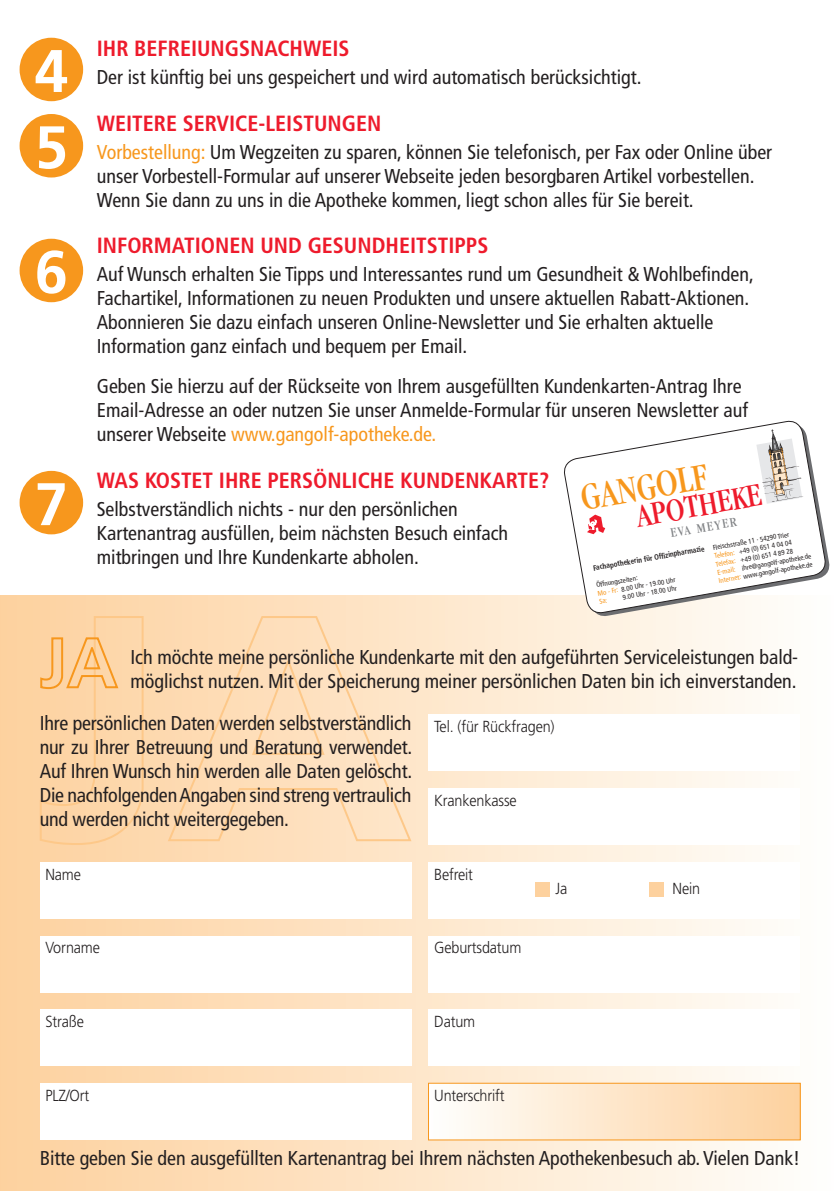
<style>
.page{position:relative;width:840px;height:1191px;background:#fff}
.page>*{position:absolute;margin:0;border:0;box-sizing:border-box;transform-origin:0 0}
.t1{font:700 60px/76.2px "Frutiger LT";color:#fff}
.t2{font:condensed 39.2px "Garamond";color:#f7971d}
.t3{font:condensed 33.6px "Garamond";color:#ee1b2c}
.t4{font:700 condensed 22px "Frutiger";color:#ee1b2c}
.t5{font:condensed 20px/24px "Frutiger LT";color:#231f20}
.t6{font:300 16px "Frutiger LT";letter-spacing:-.01em;color:#231f20;scale:.9 1}
.t7{font:condensed 13.6px "Garamond";color:#808285}
.t8{font:700 condensed 7.8px "Frutiger";color:#231f20;scale:.92 1}
.t9{font:condensed 7px/8.4px "Frutiger LT";color:#231f20}
.s1{color:#f7971d}
</style>
<div class="page">
<div style="left:0;top:595px;width:839px;height:596px;background:linear-gradient(to right,#fdd09d,#fefefc)"></div>
<svg style="left:38px;top:615px;width:375px;height:231px;background:#fddbb5"></svg>
<svg style="left:39px;top:636px;width:81px;height:54px;background:#fbca8e"></svg>
<div style="left:40px;top:1083px;width:371px;height:57px;background:#fff"></div>
<div style="left:428px;top:1083px;width:371px;height:57px;background:linear-gradient(to right,#fefefc,#fdd19d)"></div>
<div style="left:428px;top:1082px;width:372px;height:58px;border:1px solid #f7971d"></div>
<div style="left:40px;top:1009px;width:371px;height:57px;background:#fff"></div>
<div style="left:428px;top:1009px;width:371px;height:57px;background:#fff"></div>
<div style="left:40px;top:935px;width:371px;height:57px;background:#fff"></div>
<div style="left:428px;top:935px;width:371px;height:57px;background:#fff"></div>
<div style="left:40px;top:862px;width:371px;height:56px;background:#fff"></div>
<div style="left:428px;top:862px;width:371px;height:56px;background:#fff"></div>
<div style="left:428px;top:788px;width:371px;height:57px;background:#fff"></div>
<div style="left:428px;top:714px;width:371px;height:57px;background:#fff"></div>
<svg style="left:566px;top:546px;width:265px;height:72px"></svg>
<svg style="left:562px;top:420px;width:264px;height:195px"></svg>
<svg style="left:756px;top:429px;width:46px;height:75px"></svg>
<svg style="left:586px;top:514px;width:19px;height:20px"></svg>
<div style="left:20px;top:38px;width:63px;height:63px;background:#f7971d;border-radius:50%"></div>
<div style="left:20px;top:114px;width:63px;height:63px;background:#f7971d;border-radius:50%"></div>
<div style="left:20px;top:239px;width:63px;height:63px;background:#f7971d;border-radius:50%"></div>
<div style="left:20px;top:471px;width:63px;height:63px;background:#f7971d;border-radius:50%"></div>
<div style="left:535px;top:882px;width:14px;height:15px;background:#fdd19e"></div>
<div style="left:649px;top:882px;width:14px;height:15px;background:#fdd19e"></div>
<h1 class="t1" style="left:35px;top:33px;width:35px">4<br>5</h1>
<h1 class="t1" style="left:35px;top:234px;width:35px">6</h1>
<h1 class="t1" style="left:35px;top:466px;width:35px">7</h1>
<p class="t4" style="left:97px;top:36px;width:254px">IHR BEFREIUNGSNACHWEIS</p>
<p class="t5" style="left:97px;top:65px;width:546px">Der ist künftig bei uns gespeichert und wird automatisch berücksichtigt.</p>
<p class="t4" style="left:97px;top:110px;width:286px">WEITERE SERVICE-LEISTUNGEN</p>
<p class="t5" style="left:97px;top:140px;width:676px"><span class="s1">Vorbestellung:</span> Um Wegzeiten zu sparen, können Sie telefonisch, per Fax oder Online über unser Vorbestell-Formular auf unserer Webseite jeden besorgbaren Artikel vorbestellen.<br>Wenn Sie dann zu uns in die Apotheke kommen, liegt schon alles für Sie bereit.</p>
<p class="t4" style="left:97px;top:232px;width:393px">INFORMATIONEN UND GESUNDHEITSTIPPS</p>
<p class="t5" style="left:97px;top:262px;width:658px">Auf Wunsch erhalten Sie Tipps und Interessantes rund um Gesundheit &amp; Wohlbefinden, Fachartikel, Informationen zu neuen Produkten und unsere aktuellen Rabatt-Aktionen.<br>Abonnieren Sie dazu einfach unseren Online-Newsletter und Sie erhalten aktuelle Information ganz einfach und bequem per Email.</p>
<p class="t5" style="left:97px;top:374px;width:652px">Geben Sie hierzu auf der Rückseite von Ihrem ausgefüllten Kundenkarten-Antrag Ihre<br>Email-Adresse an oder nutzen Sie unser Anmelde-Formular für unseren Newsletter auf unserer Webseite <span class="s1">www.gangolf-apotheke.de.</span></p>
<p class="t4" style="left:97px;top:467px;width:453px">WAS KOSTET IHRE PERSÖNLICHE KUNDENKARTE?</p>
<p class="t5" style="left:97px;top:497px;width:413px">Selbstverständlich nichts - nur den persönlichen<br>Kartenantrag ausfüllen, beim nächsten Besuch einfach mitbringen und Ihre Kundenkarte abholen.</p>
<h2 class="t2" style="left:577px;top:476px;width:130px;rotate:-10deg">GANGOLF</h2>
<h3 class="t3" style="left:633px;top:498px;width:128px;rotate:-10deg">APOTHEKE</h3>
<p class="t7" style="left:669px;top:526px;width:68px;rotate:-10deg">EVA MEYER</p>
<p class="t9" style="left:711px;top:543px;width:97px;rotate:-10deg">Fleischstraße 11 · 54290 Trier<br><span class="s1">Telefon:</span> +49 (0) 651 4 04 04<br><span class="s1">Telefax:</span> +49 (0) 651 4 89 28<br><span class="s1">E-mail:</span> ihre@gangolf-apotheke.de<br><span class="s1">Internet:</span> www.gangolf-apotheke.de</p>
<p class="t8" style="left:592px;top:563px;width:124px;rotate:-10deg">Fachapothekerin für Offi zinpharmazie</p>
<p class="t9" style="left:595px;top:581px;width:80px;rotate:-10deg">Öffnungszeiten:<br><span class="s1">Mo - Fr:</span> 8.00 Uhr - 19.00 Uhr<br><span class="s1">Sa:</span></p>
<p class="t9" style="left:621px;top:593px;width:56px;rotate:-10deg">9.00 Uhr - 18.00 Uhr</p>
<p class="t5" style="left:130px;top:644px;width:668px">Ich möchte meine persönliche Kundenkarte mit den aufgeführten Serviceleistungen bald&shy;möglichst nutzen. Mit der Speicherung meiner persönlichen Daten bin ich einverstanden.</p>
<p class="t5" style="left:40px;top:711px;width:374px;text-align:justify">Ihre persönlichen Daten werden selbstverständlich nur zu Ihrer Betreuung und Beratung verwendet.<br>Auf Ihren Wunsch hin werden alle Daten gelöscht.<br>Die nachfolgenden Angaben sind streng vertraulich und werden nicht weitergegeben.</p>
<p class="t6" style="left:434px;top:717px;width:135px">Tel. (für Rückfragen)</p>
<p class="t6" style="left:434px;top:791px;width:93px">Krankenkasse</p>
<p class="t6" style="left:45px;top:865px;width:41px">Name</p>
<p class="t6" style="left:434px;top:865px;width:45px">Befreit</p>
<p class="t6" style="left:555px;top:879px;width:15px">Ja</p>
<p class="t6" style="left:672px;top:879px;width:32px">Nein</p>
<p class="t6" style="left:45px;top:938px;width:62px">Vorname</p>
<p class="t6" style="left:434px;top:938px;width:98px">Geburtsdatum</p>
<p class="t6" style="left:45px;top:1012px;width:44px">Straße</p>
<p class="t6" style="left:45px;top:1086px;width:50px">PLZ/Ort</p>
<p class="t6" style="left:434px;top:1012px;width:47px">Datum</p>
<p class="t6" style="left:434px;top:1086px;width:80px">Unterschrift</p>
<p class="t5" style="left:40px;top:1146px;width:761px">Bitte geben Sie den ausgefüllten Kartenantrag bei Ihrem nächsten Apothekenbesuch ab. Vielen Dank!</p>
</div>
